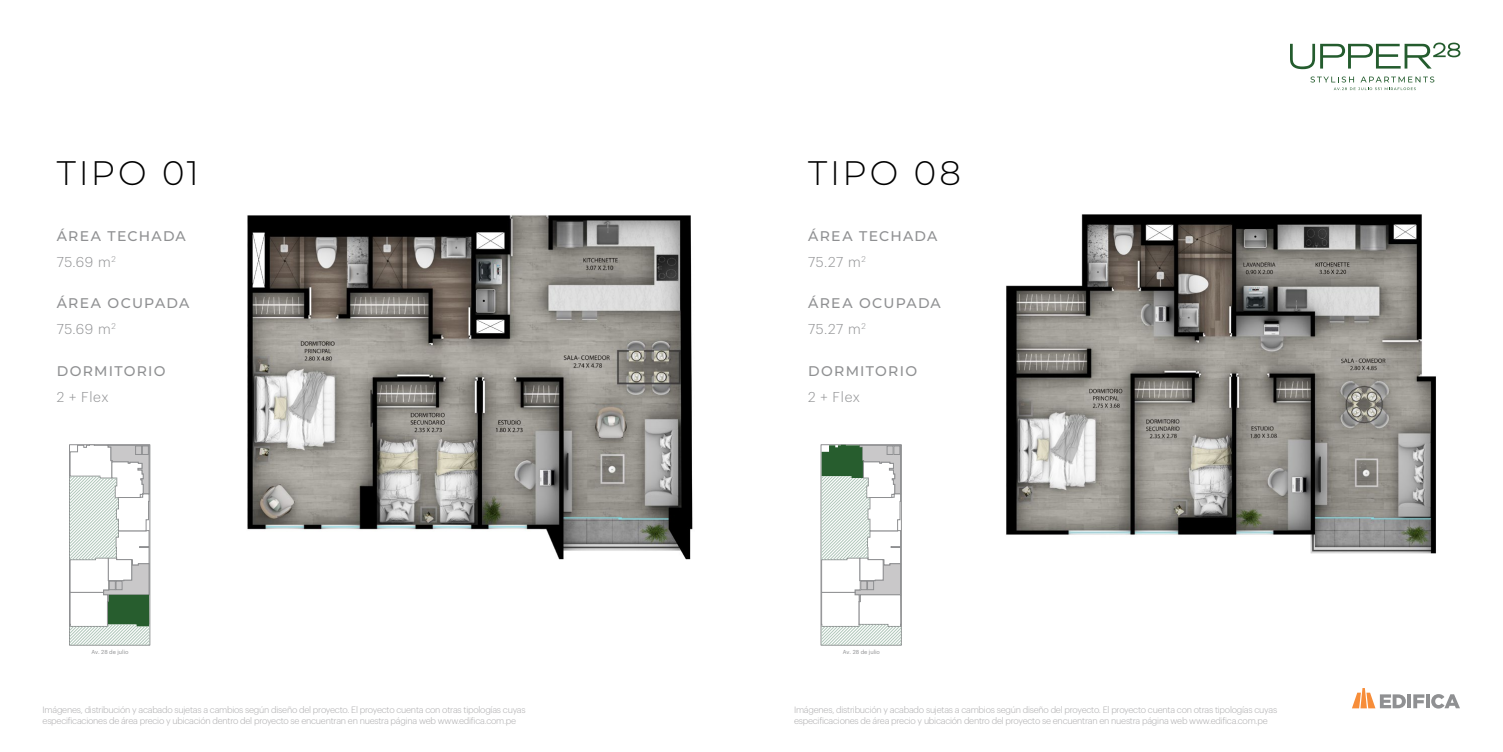
<style>
.page{position:relative;width:1503px;height:752px;background:#fff}
.page>*{position:absolute;margin:0;border:0;box-sizing:border-box;transform-origin:0 0}
.t1{font:300 34px "Montserrat";letter-spacing:.085em;color:#000}
.t2{font:500 14px "Montserrat";letter-spacing:.095em;color:#8f9092}
.t3{font:300 14px "Graphik";letter-spacing:.05em;color:#8f9092}
.t4{font:300 9px/10.8px "Graphik";letter-spacing:-.025em;color:#abaaac}
.t5{font:5.7px "Graphik";color:#8f9092}
</style>
<div class="page">
<svg style="left:69px;top:444px;width:81px;height:201px"></svg>
<div style="left:109px;top:581px;width:6px;height:8px;background:#c9c8c9"></div>
<div style="left:109px;top:580px;width:6px;height:9px;border:1px solid #8f9092"></div>
<div style="left:116px;top:581px;width:6px;height:8px;background:#c9c8c9"></div>
<div style="left:116px;top:580px;width:6px;height:9px;border:1px solid #8f9092"></div>
<div style="left:136px;top:445px;width:6px;height:9px;background:#c9c8c9"></div>
<div style="left:135px;top:445px;width:7px;height:9px;border:1px solid #8f9092"></div>
<div style="left:142px;top:445px;width:6px;height:9px;background:#c9c8c9"></div>
<div style="left:142px;top:445px;width:6px;height:9px;border:1px solid #8f9092"></div>
<hr style="left:1407px;top:694px;width:4px;height:14px;background:#8f9092">
<svg style="left:1413px;top:694px;width:11px;height:14px"></svg>
<svg style="left:1426px;top:694px;width:3px;height:14px"></svg>
<svg style="left:1431px;top:694px;width:28px;height:14px"></svg>
<svg style="left:1352px;top:688px;width:53px;height:20px"></svg>
<svg style="left:1310px;top:76px;width:124px;height:15px"></svg>
<svg style="left:1290px;top:43px;width:170px;height:26px"></svg>
<svg style="left:821px;top:444px;width:80px;height:201px"></svg>
<div style="left:860px;top:581px;width:6px;height:8px;background:#c9c8c9"></div>
<div style="left:860px;top:580px;width:7px;height:9px;border:1px solid #8f9092"></div>
<div style="left:867px;top:581px;width:6px;height:8px;background:#c9c8c9"></div>
<div style="left:867px;top:580px;width:6px;height:9px;border:1px solid #8f9092"></div>
<div style="left:887px;top:445px;width:6px;height:9px;background:#c9c8c9"></div>
<div style="left:887px;top:445px;width:6px;height:9px;border:1px solid #8f9092"></div>
<div style="left:893px;top:445px;width:7px;height:9px;background:#c9c8c9"></div>
<div style="left:893px;top:445px;width:7px;height:9px;border:1px solid #8f9092"></div>
<img style="left:1006px;top:214px;width:430px;height:340px">
<img style="left:247px;top:215px;width:446px;height:344px">
<h1 class="t1" style="left:57px;top:149px;width:144px">TIPO 01</h1>
<h1 class="t1" style="left:808px;top:149px;width:154px">TIPO 08</h1>
<h2 class="t2" style="left:57px;top:226px;width:131px">ÁREA TECHADA</h2>
<h2 class="t2" style="left:808px;top:226px;width:131px">ÁREA TECHADA</h2>
<h2 class="t3" style="left:57px;top:251px;width:61px">75.69 m<sup>2</sup></h2>
<h2 class="t3" style="left:808px;top:251px;width:59px">75.27 m<sup>2</sup></h2>
<h2 class="t2" style="left:57px;top:293px;width:134px">ÁREA OCUPADA</h2>
<h2 class="t2" style="left:808px;top:293px;width:134px">ÁREA OCUPADA</h2>
<h2 class="t3" style="left:57px;top:319px;width:61px">75.69 m<sup>2</sup></h2>
<h2 class="t3" style="left:808px;top:319px;width:59px">75.27 m<sup>2</sup></h2>
<h2 class="t2" style="left:57px;top:361px;width:110px">DORMITORIO</h2>
<h2 class="t3" style="left:57px;top:386px;width:53px">2 + Flex</h2>
<h2 class="t2" style="left:808px;top:361px;width:110px">DORMITORIO</h2>
<h2 class="t3" style="left:808px;top:386px;width:53px">2 + Flex</h2>
<p class="t5" style="left:91px;top:647px;width:39px">Av. 28 de julio</p>
<p class="t5" style="left:843px;top:647px;width:39px">Av. 28 de julio</p>
<p class="t4" style="left:43px;top:703px;width:484px">Imágenes, distribución y acabado sujetas a cambios según diseño del proyecto. El proyecto cuenta con otras tipologías cuyas especificaciones de área precio y ubicación dentro del proyecto se encuentran en nuestra página web www.edifica.com.pe</p>
<p class="t4" style="left:794px;top:703px;width:484px">Imágenes, distribución y acabado sujetas a cambios según diseño del proyecto. El proyecto cuenta con otras tipologías cuyas especificaciones de área precio y ubicación dentro del proyecto se encuentran en nuestra página web www.edifica.com.pe</p>
</div>
